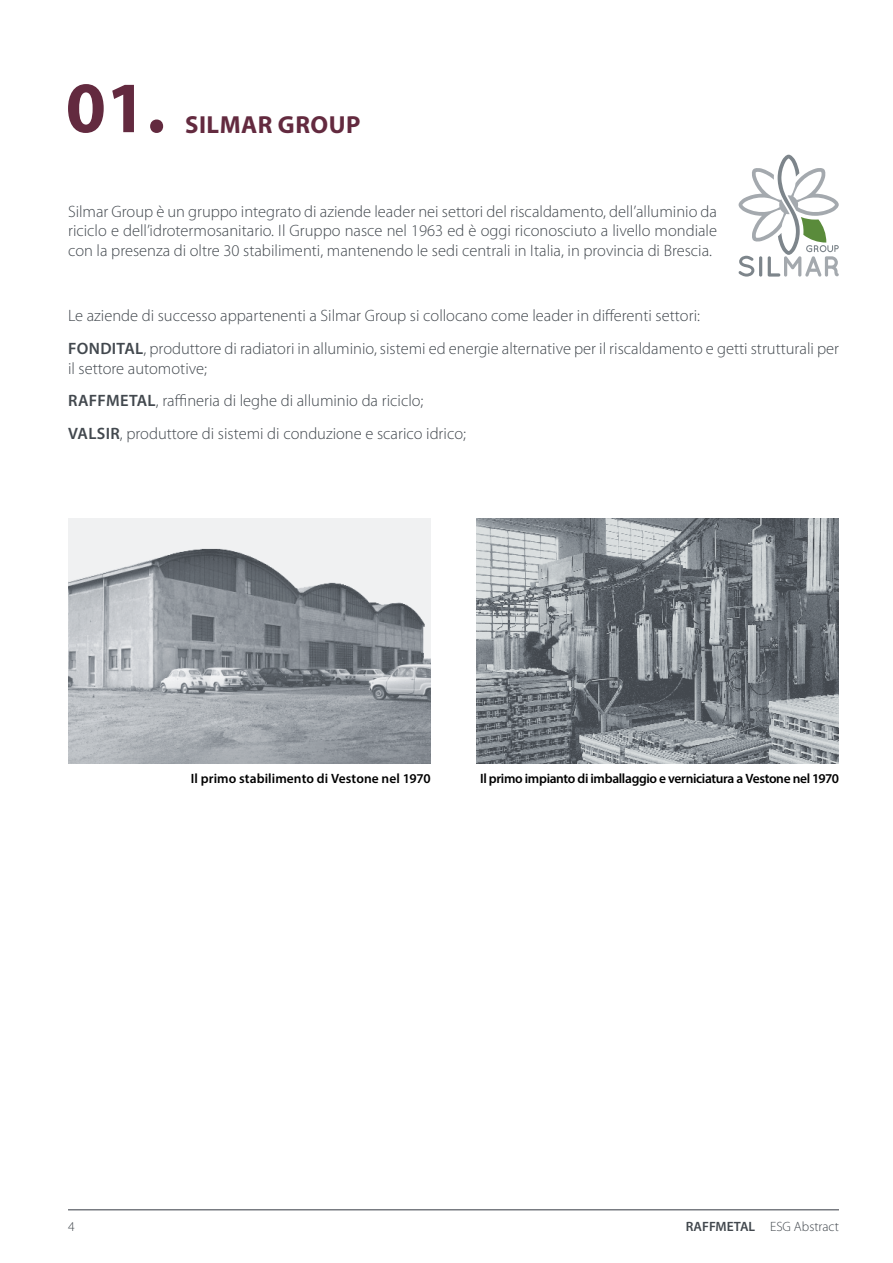
<style>
.page{position:relative;width:893px;height:1263px;background:#fff}
.page>*{position:absolute;margin:0;border:0;box-sizing:border-box;transform-origin:0 0}
.t1{font:700 24.75px "Myriad Pro";letter-spacing:.02em;color:#632a3f}
.t2{font:300 16.5px/32.5px "Myriad Pro";color:#42484e}
.t3{font:600 13.5px "Myriad Pro";letter-spacing:-.025em;color:#000}
.t4{font:600 13.5px "Myriad Pro";letter-spacing:.005em;color:#000}
.t5{font:300 13.5px "Myriad Pro";color:#42484e}
.s1{font-weight:600}
</style>
<div class="page">
<hr style="left:68px;top:1209px;width:771px;height:1px;background:#343841">
<img style="left:68px;top:518px;width:363px;height:246px">
<img style="left:476px;top:518px;width:363px;height:246px">
<svg style="left:738px;top:155px;width:101px;height:122px"></svg>
<svg style="left:68px;top:84px;width:95px;height:49px"></svg>
<h1 class="t1" style="left:185px;top:109px;width:177px">SILMAR GROUP</h1>
<p class="t2" style="left:68px;top:202px;width:651px;line-height:19.8px;text-align:justify">Silmar Group è un gruppo integrato di aziende leader nei settori del riscaldamento, dell’alluminio da riciclo e dell’idrotermosanitario. Il Gruppo nasce nel 1963 ed è oggi riconosciuto a livello mondiale con la presenza di oltre 30 stabilimenti, mantenendo le sedi centrali in Italia, in provincia di Brescia.</p>
<p class="t2" style="left:68px;top:300px;width:772px">Le aziende di successo appartenenti a Silmar Group si collocano come leader in differenti settori:<br><span class="s1">FONDITAL</span>, produttore di radiatori in alluminio, sistemi ed energie alternative per il riscaldamento e getti strutturali per</p>
<p class="t2" style="left:68px;top:352px;width:400px">il settore automotive;<br><span class="s1">RAFFMETAL</span>, raffineria di leghe di alluminio da riciclo;<br><span class="s1">VALSIR</span>, produttore di sistemi di conduzione e scarico idrico;</p>
<p class="t4" style="left:191px;top:770px;width:241px">Il primo stabilimento di Vestone nel 1970</p>
<p class="t3" style="left:480px;top:770px;width:360px">Il primo impianto di imballaggio e verniciatura a Vestone nel 1970</p>
<p class="t5" style="left:68px;top:1219px;width:8px">4</p>
<p class="t5" style="left:686px;top:1219px;width:155px"><span class="s1">RAFFMETAL</span> ESG Abstract</p>
</div>
